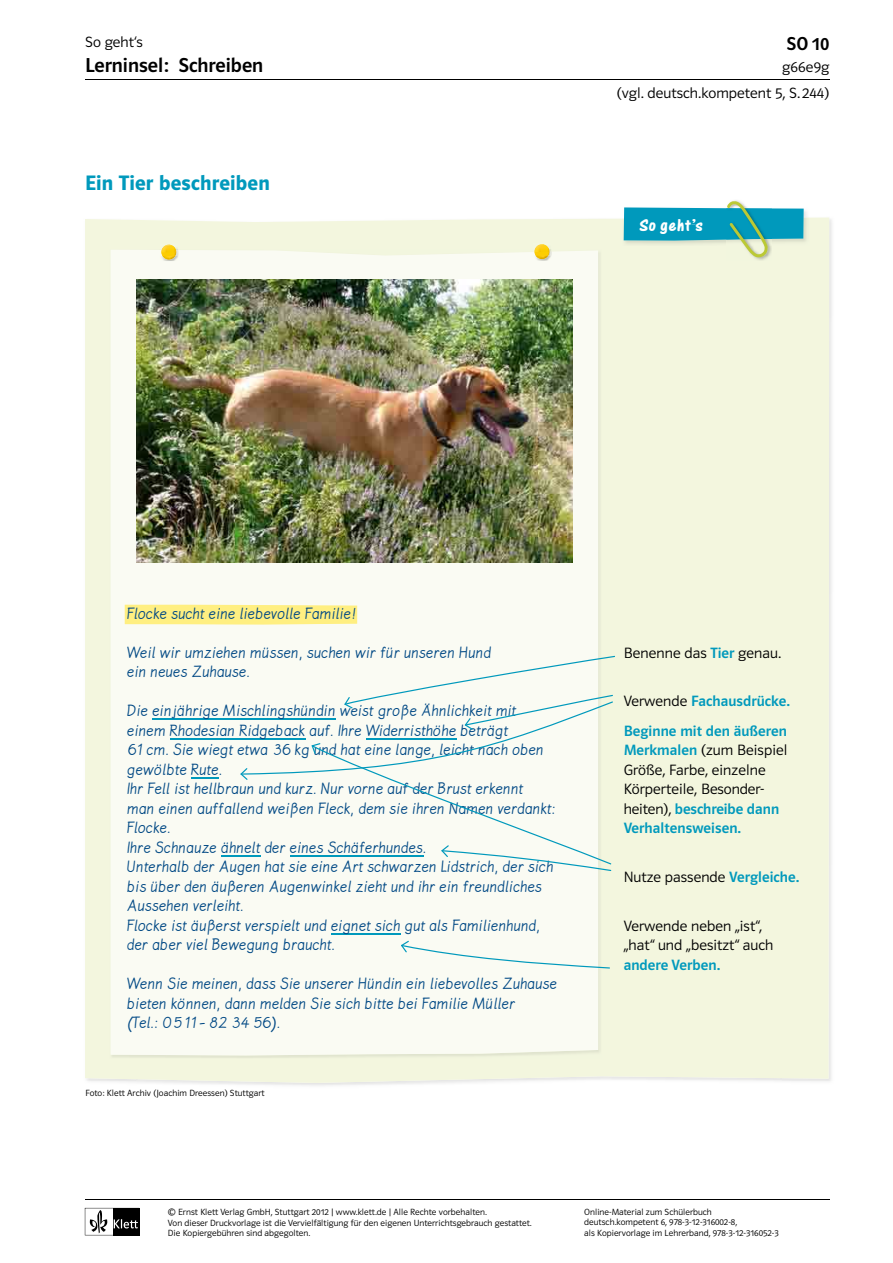
<style>
.page{position:relative;width:893px;height:1263px;background:#fff}
.page>*{position:absolute;margin:0;border:0;box-sizing:border-box;transform-origin:0 0}
.t1{font:21px "Polo ST11 K Hfett";letter-spacing:.01em;color:#0099bc}
.t2{font:20.25px "Polo ST11 K Krftg";color:#000}
.t3{font:18.75px "Polo ST11 K Krftg";color:#000}
.t4{font:18px "One Stroke Script Bold Plain";letter-spacing:.04em;color:#fff}
.t5{font:17.25px/19.5px "Lemme Script";letter-spacing:.02em;color:#004884}
.t6{font:15px/19.5px "Polo ST11 K Leicht";letter-spacing:.005em;color:#000}
.t7{font:15px/19.5px "Polo ST11 K Krftg";letter-spacing:.005em;color:#0099bc}
.t8{font:9px/10.5px "Polo ST11 K Leicht";letter-spacing:.005em;color:#000}
.s1{font-family:"Polo ST11 K Krftg";color:#0099bc}
.s2{font-family:"Polo ST11 K Leicht";color:#000}
</style>
<div class="page">
<svg style="left:85px;top:1208px;width:54px;height:27px"></svg>
<hr style="left:85px;top:79px;width:744px;height:1px;background:#000">
<hr style="left:85px;top:1199px;width:744px;height:1px;background:#000">
<div style="left:85px;top:217px;width:744px;height:866px;background:#f3f6de"></div>
<div style="left:111px;top:250px;width:487px;height:805px;background:#fafbf3"></div>
<svg style="left:125px;top:605px;width:232px;height:20px;background:#feef85"></svg>
<img style="left:726px;top:200px;width:46px;height:61px">
<svg style="left:622px;top:201px;width:187px;height:57px;background:#72c2c8"></svg>
<hr style="left:153px;top:718px;width:183px;height:2px;background:#0099bc">
<hr style="left:170px;top:738px;width:136px;height:1px;background:#0099bc">
<svg style="left:192px;top:777px;width:27px;height:1px"></svg>
<hr style="left:222px;top:855px;width:39px;height:1px;background:#0099bc">
<hr style="left:331px;top:933px;width:70px;height:1px;background:#0099bc">
<img style="left:136px;top:280px;width:437px;height:282px">
<img style="left:160px;top:243px;width:18px;height:18px">
<svg style="left:162px;top:256px;width:13px;height:3px"></svg>
<img style="left:160px;top:250px;width:18px;height:6px">
<svg style="left:160px;top:245px;width:19px;height:5px"></svg>
<img style="left:161px;top:246px;width:15px;height:10px">
<img style="left:533px;top:243px;width:18px;height:1px">
<img style="left:533px;top:259px;width:18px;height:2px">
<svg style="left:533px;top:244px;width:19px;height:15px"></svg>
<img style="left:534px;top:246px;width:15px;height:9px">
<svg style="left:401px;top:941px;width:209px;height:27px"></svg>
<svg style="left:241px;top:656px;width:374px;height:215px"></svg>
<p class="t6" style="left:85px;top:32px;width:59px">So geht‘s</p>
<p class="t3" style="left:786px;top:33px;width:44px">SO 10</p>
<p class="t2" style="left:85px;top:54px;width:180px">Lerninsel: Schreiben</p>
<p class="t6" style="left:782px;top:58px;width:49px">g66e9g</p>
<p class="t1" style="left:85px;top:171px;width:186px">Ein Tier beschreiben</p>
<p class="t6" style="left:617px;top:83px;width:214px">(vgl. deutsch.kompetent 5, S. 244)</p>
<p class="t4" style="left:639px;top:214px;width:65px">So geht’s</p>
<p class="t5" style="left:128px;top:604px;width:230px">Flocke sucht eine liebevolle Familie!</p>
<p class="t5" style="left:128px;top:643px;width:365px">Weil wir umziehen müssen, suchen wir für unseren Hund ein neues Zuhause.</p>
<p class="t5" style="left:128px;top:702px;width:429px">Die einjährige Mischlingshündin weist große Ähnlichkeit mit einem Rhodesian Ridgeback auf. Ihre Widerristhöhe beträgt<br>61 cm. Sie wiegt etwa 36 kg und hat eine lange, leicht nach oben gewölbte Rute.<br>Ihr Fell ist hellbraun und kurz. Nur vorne auf der Brust erkennt<br>man einen auffallend weißen Fleck, dem sie ihren Namen verdankt:<br>Flocke.<br>Ihre Schnauze ähnelt der eines Schäferhundes.<br>Unterhalb der Augen hat sie eine Art schwarzen Lidstrich, der sich bis über den äußeren Augenwinkel zieht und ihr ein freundliches Aussehen verleiht.<br>Flocke ist äußerst verspielt und eignet sich gut als Familienhund, der aber viel Bewegung braucht.</p>
<p class="t5" style="left:128px;top:975px;width:431px">Wenn Sie meinen, dass Sie unserer Hündin ein liebevolles Zuhause bieten können, dann melden Sie sich bitte bei Familie Müller<br>(Tel.: 05 11 - 82 34 56).</p>
<p class="t8" style="left:85px;top:1088px;width:181px">Foto: Klett Archiv (Joachim Dreessen) Stuttgart</p>
<p class="t6" style="left:624px;top:643px;width:159px">Benenne das <span class="s1">Tier</span> genau.</p>
<p class="t7" style="left:624px;top:692px;width:168px"><span class="s2">Verwende</span> Fachausdrücke.</p>
<p class="t7" style="left:624px;top:721px;width:165px">Beginne mit den äußeren</p>
<p class="t6" style="left:624px;top:740px;width:165px"><span class="s1">Merkmalen</span> (zum Beispiel<br>Größe, Farbe, einzelne<br>Körperteile, Besonder-</p>
<p class="t7" style="left:624px;top:799px;width:157px"><span class="s2">heiten),</span> beschreibe dann<br>Verhaltens weisen.</p>
<p class="t6" style="left:624px;top:867px;width:177px">Nutze passende <span class="s1">Vergleiche.</span></p>
<p class="t6" style="left:624px;top:916px;width:151px">Verwende neben „ist“, „hat“ und „besitzt“ auch</p>
<p class="t7" style="left:624px;top:955px;width:98px">andere Verben.</p>
<p class="t8" style="left:168px;top:1207px;width:365px">© Ernst Klett Verlag GmbH, Stuttgart 2012 | www.klett.de | Alle Rechte vorbehalten.<br>Von dieser Druckvorlage ist die Vervielfältigung für den eigenen Unterrichtsgebrauch gestattet.<br>Die Kopiergebühren sind abgegolten.</p>
<p class="t8" style="left:584px;top:1206px;width:196px">Online-Material zum Schülerbuch deutsch.kompetent 6, 978-3-12-316002-8,<br>als Kopiervorlage im Lehrerband, 978-3-12-316052-3</p>
</div>
